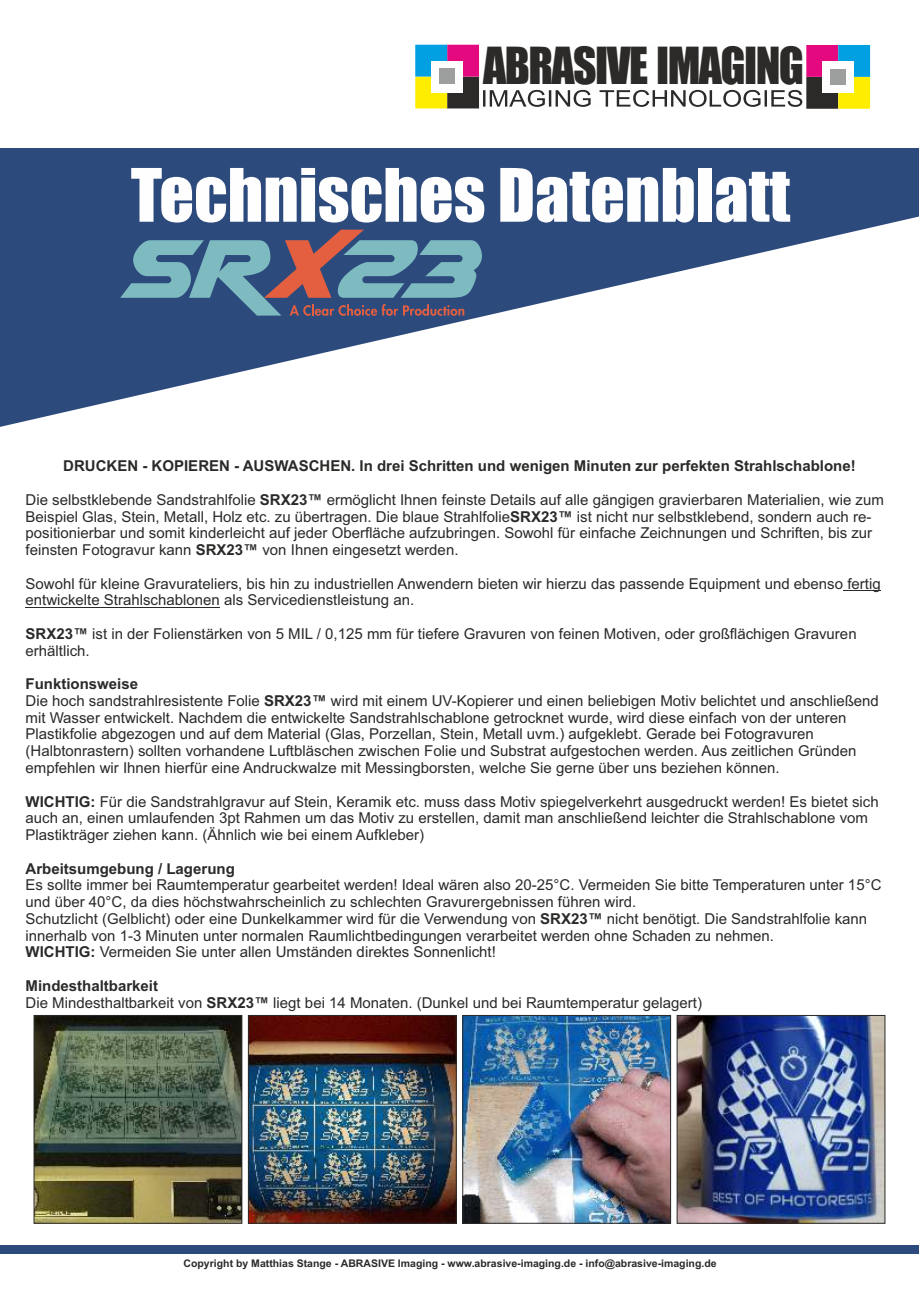
<style>
.page{position:relative;width:919px;height:1289px;background:#fff}
.page>*{position:absolute;margin:0;border:0;box-sizing:border-box;transform-origin:0 0}
.t1{font:67.95px "Impact";color:#fefefe}
.t2{font:47.25px "Impact";letter-spacing:-.035em;color:#2b2a29}
.t3{font:15px/16.8px "Arial";color:#2b2a29}
.t4{font:700 15px "Arial";color:#2b2a29}
.t5{font:700 10.5px "Arial";color:#2b2a29}
.s1{font-weight:700}
</style>
<div class="page">
<div style="left:806px;top:77px;width:32px;height:32px;background:#2b2a29"></div>
<div style="left:838px;top:77px;width:32px;height:32px;background:#ffed00"></div>
<div style="left:806px;top:45px;width:32px;height:32px;background:#e5097f"></div>
<div style="left:838px;top:45px;width:32px;height:32px;background:#00a0e3"></div>
<div style="left:822px;top:61px;width:32px;height:32px;background:#fefefe"></div>
<div style="left:830px;top:69px;width:16px;height:16px;background:#9d9e9e"></div>
<div style="left:447px;top:76px;width:32px;height:33px;background:#2b2a29"></div>
<div style="left:415px;top:76px;width:32px;height:33px;background:#ffed00"></div>
<div style="left:447px;top:45px;width:32px;height:32px;background:#e5097f"></div>
<div style="left:415px;top:45px;width:32px;height:32px;background:#00a0e3"></div>
<div style="left:431px;top:61px;width:32px;height:32px;background:#fefefe"></div>
<div style="left:439px;top:68px;width:16px;height:16px;background:#9d9e9e"></div>
<svg style="left:483px;top:90px;width:319px;height:17px"></svg>
<svg style="left:0;top:148px;width:918px;height:279px;fill:#2d4a7d"></svg>
<div style="left:0;top:1244px;width:918px;height:9px;background:#2d4a7d"></div>
<hr style="left:847px;top:590px;width:33px;height:1px;background:#2b2a29">
<hr style="left:26px;top:606px;width:194px;height:1px;background:#2b2a29">
<svg style="left:120px;top:230px;width:362px;height:86px;background:#5e7690"></svg>
<img style="left:36px;top:1017px;width:204px;height:204px">
<div style="left:34px;top:1015px;width:208px;height:208px;border:1px solid #2b2a29"></div>
<img style="left:250px;top:1017px;width:204px;height:204px">
<div style="left:248px;top:1015px;width:208px;height:208px;border:1px solid #2b2a29"></div>
<img style="left:464px;top:1017px;width:205px;height:204px">
<div style="left:462px;top:1015px;width:209px;height:208px;border:1px solid #2b2a29"></div>
<img style="left:678px;top:1017px;width:205px;height:204px">
<div style="left:676px;top:1015px;width:209px;height:208px;border:1px solid #2b2a29"></div>
<h2 class="t2" style="left:483px;top:46px;width:322px">ABRASIVE IMAGING</h2>
<h1 class="t1" style="left:131px;top:168px;width:660px">Technisches Datenblatt</h1>
<p class="t4" style="left:63px;top:460px;width:794px">DRUCKEN - KOPIEREN - AUSWASCHEN. In drei Schritten und wenigen Minuten zur perfekten Strahlschablone!</p>
<p class="t3" style="left:26px;top:492px;width:859px">Die selbstklebende Sandstrahlfolie <span class="s1">SRX23™</span> ermöglicht Ihnen feinste Details auf alle gängigen gravierbaren Materialien, wie zum Beispiel Glas, Stein, Metall, Holz etc. zu übertragen. Die blaue Strahlfolie<span class="s1">SRX23™</span> ist nicht nur selbstklebend, sondern auch re&shy;positionierbar und somit kinderleicht auf jeder Oberfläche aufzubringen. Sowohl für einfache Zeichnungen und Schriften, bis zur feinsten Fotogravur kann <span class="s1">SRX23™</span> von Ihnen eingesetzt werden.</p>
<p class="t3" style="left:26px;top:576px;width:856px">Sowohl für kleine Gravurateliers, bis hin zu industriellen Anwendern bieten wir hierzu das passende Equipment und ebenso fertig entwickelte Strahlschablonen als Servicedienstleistung an.</p>
<p class="t3" style="left:26px;top:626px;width:832px"><span class="s1">SRX23™</span> ist in der Folienstärken von 5 MIL / 0,125 mm für tiefere Gravuren von feinen Motiven, oder großflächigen Gravuren erhältlich.</p>
<p class="t3" style="left:26px;top:693px;width:854px">Die hoch sandstrahlresistente Folie <span class="s1">SRX23™</span> wird mit einem UV-Kopierer und einen beliebigen Motiv belichtet und anschließend mit Wasser entwickelt. Nachdem die entwickelte Sandstrahlschablone getrocknet wurde, wird diese einfach von der unteren Plastikfolie abgezogen und auf dem Material (Glas, Porzellan, Stein, Metall uvm.) aufgeklebt. Gerade bei Fotogravuren (Halbtonrastern) sollten vorhandene Luftbläschen zwischen Folie und Substrat aufgestochen werden. Aus zeitlichen Gründen empfehlen wir Ihnen hierfür eine Andruckwalze mit Messingborsten, welche Sie gerne über uns beziehen können.</p>
<p class="t4" style="left:26px;top:678px;width:114px">Funktionsweise</p>
<p class="t3" style="left:26px;top:794px;width:854px"><span class="s1">WICHTIG:</span> Für die Sandstrahlgravur auf Stein, Keramik etc. muss dass Motiv spiegelverkehrt ausgedruckt werden! Es bietet sich auch an, einen umlaufenden 3pt Rahmen um das Motiv zu erstellen, damit man anschließend leichter die Strahlschablone vom<br>Plastikträger ziehen kann. (Ähnlich wie bei einem Aufkleber)</p>
<p class="t4" style="left:26px;top:862px;width:211px">Arbeitsumgebung / Lagerung</p>
<p class="t3" style="left:26px;top:911px;width:843px">Schutzlicht (Gelblicht) oder eine Dunkelkammer wird für die Verwendung von <span class="s1">SRX23™</span> nicht benötigt. Die Sandstrahlfolie kann innerhalb von 1-3 Minuten unter normalen Raumlichtbedingungen verarbeitet werden ohne Schaden zu nehmen.<br><span class="s1">WICHTIG:</span> Vermeiden Sie unter allen Umständen direktes Sonnenlicht!</p>
<p class="t3" style="left:26px;top:995px;width:678px">Die Mindesthaltbarkeit von <span class="s1">SRX23™</span> liegt bei 14 Monaten. (Dunkel und bei Raumtemperatur gelagert)</p>
<p class="t3" style="left:26px;top:878px;width:857px">Es sollte immer bei Raumtemperatur gearbeitet werden! Ideal wären also 20-25°C. Vermeiden Sie bitte Temperaturen unter 15°C und über 40°C, da dies höchstwahrscheinlich zu schlechten Gravurergebnissen führen wird.</p>
<p class="t4" style="left:26px;top:980px;width:134px">Mindesthaltbarkeit</p>
<p class="t5" style="left:183px;top:1259px;width:534px">Copyright by Matthias Stange - ABRASIVE Imaging - www.abrasive-imaging.de - info@abrasive-imaging.de</p>
</div>
